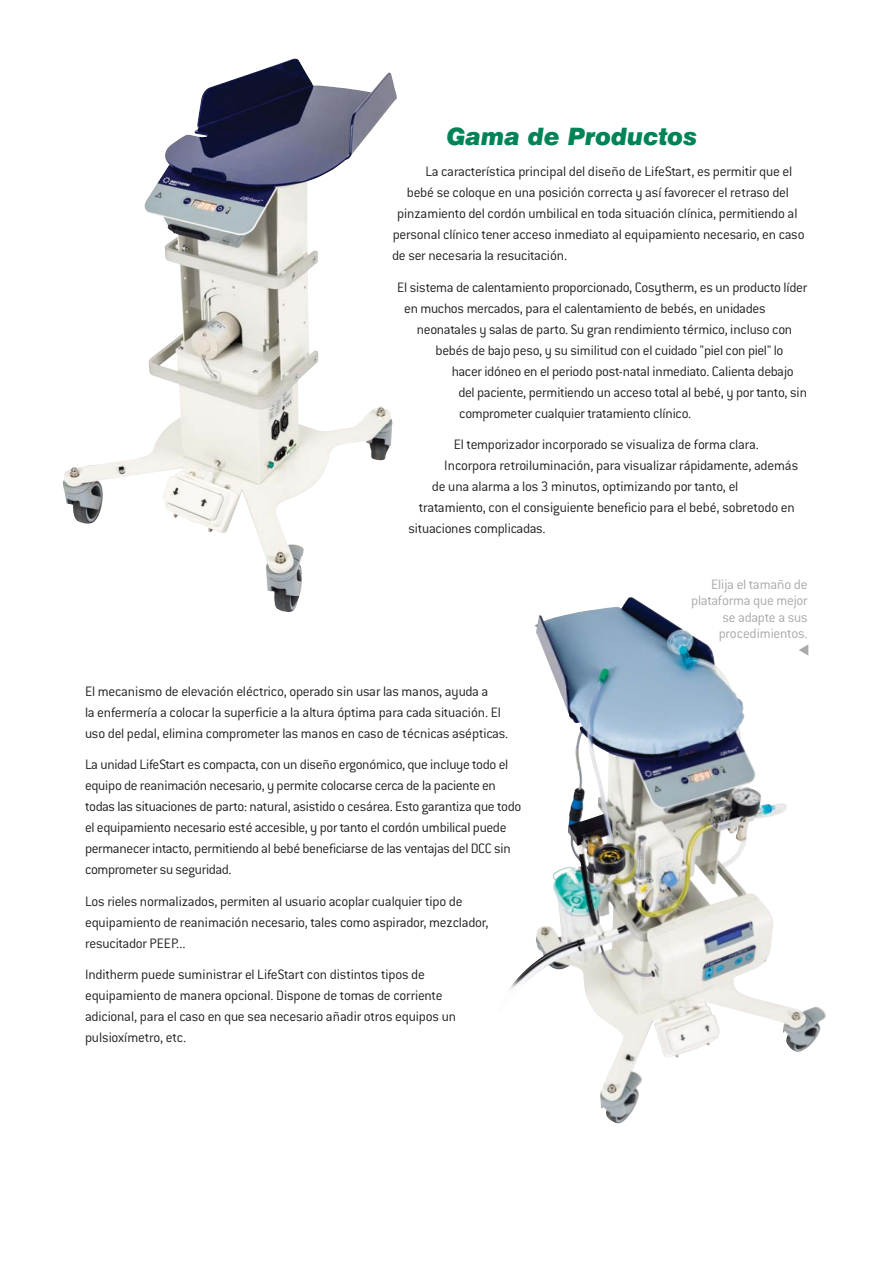
<style>
.page{position:relative;width:893px;height:1263px;background:#fff}
.page>*{position:absolute;margin:0;border:0;box-sizing:border-box;transform-origin:0 0}
.t1{font:italic 900 24px "Swiss 721 BT";color:#008457}
.t2{font:300 15px/21px "Conduit ITC";letter-spacing:-.015em;color:#231f20}
.t3{font:300 15px/16.5px "Conduit ITC";letter-spacing:-.015em;color:#a7a9ac;text-align:right}
</style>
<div class="page">
<img style="left:162px;top:58px;width:235px;height:554px">
<img style="left:538px;top:597px;width:288px;height:461px">
<svg style="left:799px;top:644px;width:9px;height:11px"></svg>
<h1 class="t1" style="left:447px;top:124px;width:253px">Gama de Productos</h1>
<p class="t2" style="left:425px;top:163px;width:368px">La característica principal del diseño de LifeStart, es permitir que el</p>
<p class="t2" style="left:407px;top:184px;width:384px">bebé se coloque en una posición correcta y así favorecer el retraso del</p>
<p class="t2" style="left:397px;top:205px;width:402px">pinzamiento del cordón umbilical en toda situación clínica, permitiendo al</p>
<p class="t2" style="left:393px;top:226px;width:413px">personal clínico tener acceso inmediato al equipamiento necesario, en caso</p>
<p class="t2" style="left:392px;top:247px;width:177px">de ser necesaria la resucitación.</p>
<p class="t2" style="left:404px;top:278px;width:404px;text-indent:-7px">El sistema de calentamiento proporcionado, Cosytherm, es un producto líder en muchos mercados, para el calentamiento de bebés, en unidades</p>
<p class="t2" style="left:417px;top:320px;width:377px">neonatales y salas de parto. Su gran rendimiento térmico, incluso con</p>
<p class="t2" style="left:436px;top:341px;width:349px">bebés de bajo peso, y su similitud con el cuidado "piel con piel" lo</p>
<p class="t2" style="left:452px;top:362px;width:343px">hacer idóneo en el periodo post-natal inmediato. Calienta debajo</p>
<p class="t2" style="left:458px;top:383px;width:350px">del paciente, permitiendo un acceso total al bebé, y por tanto, sin</p>
<p class="t2" style="left:459px;top:404px;width:234px">comprometer cualquier tratamiento clínico.</p>
<p class="t2" style="left:454px;top:436px;width:307px">El temporizador incorporado se visualiza de forma clara.</p>
<p class="t2" style="left:444px;top:457px;width:355px">Incorpora retroiluminación, para visualizar rápidamente, además</p>
<p class="t2" style="left:432px;top:478px;width:308px">de una alarma a los 3 minutos, optimizando por tanto, el</p>
<p class="t2" style="left:419px;top:499px;width:377px">tratamiento, con el consiguiente beneficio para el bebé, sobretodo en</p>
<p class="t2" style="left:408px;top:520px;width:139px">situaciones complicadas.</p>
<p class="t2" style="left:85px;top:682px;width:425px">El mecanismo de elevación eléctrico, operado sin usar las manos, ayuda a<br>la enfermería a colocar la superficie a la altura óptima para cada situación. El uso del pedal, elimina comprometer las manos en caso de técnicas asépticas.</p>
<p class="t2" style="left:85px;top:756px;width:438px">La unidad LifeStart es compacta, con un diseño ergonómico, que incluye todo el equipo de reanimación necesario, y permite colocarse cerca de la paciente en todas las situaciones de parto: natural, asistido o cesárea. Esto garantiza que todo el equipamiento necesario esté accesible, y por tanto el cordón umbilical puede permanecer intacto, permitiendo al bebé beneficiarse de las ventajas del DCC sin comprometer su seguridad.</p>
<p class="t2" style="left:85px;top:892px;width:405px">Los rieles normalizados, permiten al usuario acoplar cualquier tipo de equipamiento de reanimación necesario, tales como aspirador, mezclador, resucitador PEEP...</p>
<p class="t2" style="left:85px;top:966px;width:373px">Inditherm puede suministrar el LifeStart con distintos tipos de equipamiento de manera opcional. Dispone de tomas de corriente adicional, para el caso en que sea necesario añadir otros equipos un pulsioxímetro, etc.</p>
<p class="t3" style="left:691px;top:577px;width:118px">Elija el tamaño de plataforma que mejor se adapte a sus procedimientos.</p>
</div>
